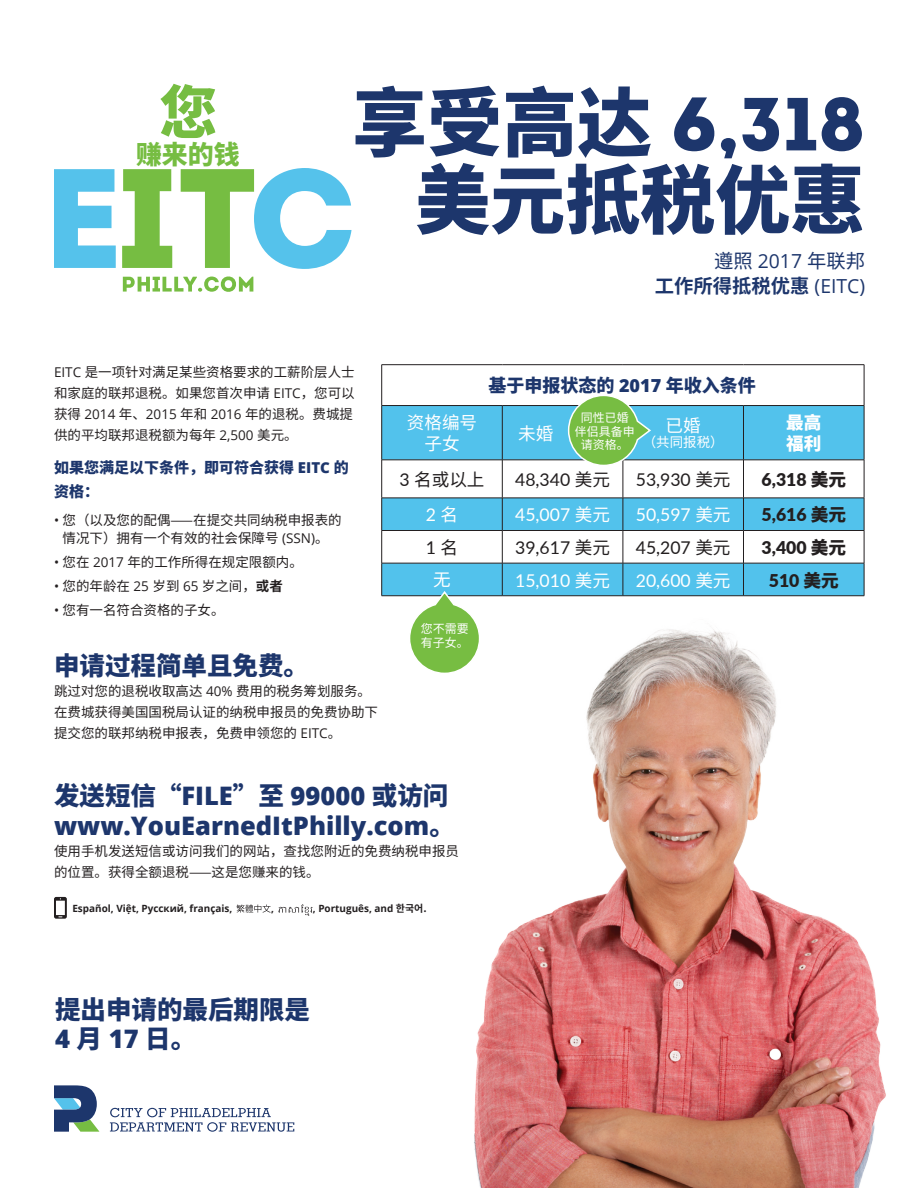
<style>
.page{position:relative;width:918px;height:1188px;background:#fff}
.page>*{position:absolute;margin:0;border:0;box-sizing:border-box;transform-origin:0 0}
.t1{font:900 75px/77.4px "Noto Sans CJ Ksc";color:#1d366c;text-align:right}
.t2{font:900 57.9px "Noto Sans CJ Ksc";color:#76bd42}
.t3{font:900 25.95px "Noto Sans CJ Ksc";color:#76bd42}
.t4{font:800 25.5px/30px "Open Sans";color:#1d366c}
.t5{font:900 25.5px/29.1px "Noto Sans CJ Ksc";color:#1d366c}
.t6{font:19.35px/24.8px "Open Sans";color:#1d366c;text-align:right}
.t7{font:900 18px "Noto Sans CJ Ksc";color:#1d366c}
.t8{font:17.55px "Lato";color:#231f20}
.t9{font:17.55px "Lato";color:#fff}
.t10{font:900 17.55px "Lato";color:#231f20}
.t11{font:17.55px "Noto Sans CJ Ksc";color:#fff}
.t12{font:17.55px "Noto Sans CJ Ksc";color:#231f20}
.t13{font:900 17.55px/21.1px "Noto Sans CJ Ksc";color:#fff}
.t14{font:900 15px/24px "Noto Sans CJ Ksc";color:#1d366c}
.t15{font:13.5px/21px "Noto Sans CJ Ksc";color:#231f20}
.t16{font:13.5px "Noto Sans CJ Ksc";color:#fff}
.t17{font:12px/13.5px "Noto Sans CJ Ksc";color:#fff}
.t18{font:700 9.9px "Open Sans";color:#231f20}
.s1{font-family:"Intro"}
.s2{font-family:"Noto Sans CJ Ksc"}
.s3{font-family:"Noto Sans CJ Ksc";font-weight:700}
.s4{font-family:"Open Sans"}
.s5{font-family:"Open Sans";font-weight:800}
.s6{font-weight:700}
.s7{font-family:"Lato"}
.s8{font-family:"Noto Sans CJ Ksc";font-weight:900}
.s9{font-family:"Noto Sans CJ Kkr"}
</style>
<div class="page">
<img style="left:474px;top:629px;width:412px;height:559px">
<svg style="left:110px;top:1108px;width:184px;height:24px"></svg>
<svg style="left:54px;top:1085px;width:45px;height:47px"></svg>
<div style="left:382px;top:406px;width:482px;height:189px;background:#52c2ec"></div>
<svg style="left:382px;top:461px;width:482px;height:102px"></svg>
<hr style="left:381px;top:406px;width:1px;height:54px;background:#231f20">
<hr style="left:502px;top:406px;width:1px;height:54px;background:#231f20">
<hr style="left:743px;top:406px;width:1px;height:54px;background:#231f20">
<hr style="left:864px;top:406px;width:1px;height:54px;background:#231f20">
<hr style="left:382px;top:460px;width:120px;height:1px;background:#231f20">
<hr style="left:381px;top:460px;width:1px;height:38px;background:#231f20">
<hr style="left:502px;top:460px;width:121px;height:1px;background:#231f20">
<hr style="left:502px;top:460px;width:1px;height:38px;background:#231f20">
<hr style="left:623px;top:460px;width:120px;height:1px;background:#231f20">
<hr style="left:623px;top:460px;width:1px;height:38px;background:#231f20">
<hr style="left:743px;top:460px;width:121px;height:1px;background:#231f20">
<hr style="left:743px;top:460px;width:1px;height:38px;background:#231f20">
<hr style="left:864px;top:460px;width:1px;height:38px;background:#231f20">
<hr style="left:382px;top:498px;width:120px;height:1px;background:#231f20">
<hr style="left:381px;top:498px;width:1px;height:32px;background:#231f20">
<hr style="left:502px;top:498px;width:121px;height:1px;background:#231f20">
<hr style="left:502px;top:498px;width:1px;height:32px;background:#231f20">
<hr style="left:623px;top:498px;width:120px;height:1px;background:#231f20">
<hr style="left:623px;top:498px;width:1px;height:32px;background:#231f20">
<hr style="left:743px;top:498px;width:121px;height:1px;background:#231f20">
<hr style="left:743px;top:498px;width:1px;height:32px;background:#231f20">
<hr style="left:864px;top:498px;width:1px;height:32px;background:#231f20">
<hr style="left:382px;top:530px;width:120px;height:1px;background:#231f20">
<hr style="left:381px;top:531px;width:1px;height:32px;background:#231f20">
<hr style="left:502px;top:530px;width:121px;height:1px;background:#231f20">
<hr style="left:502px;top:531px;width:1px;height:32px;background:#231f20">
<hr style="left:623px;top:530px;width:120px;height:1px;background:#231f20">
<hr style="left:623px;top:531px;width:1px;height:32px;background:#231f20">
<hr style="left:743px;top:530px;width:121px;height:1px;background:#231f20">
<hr style="left:743px;top:531px;width:1px;height:32px;background:#231f20">
<hr style="left:864px;top:531px;width:1px;height:32px;background:#231f20">
<hr style="left:382px;top:563px;width:120px;height:1px;background:#231f20">
<hr style="left:381px;top:563px;width:1px;height:33px;background:#231f20">
<hr style="left:502px;top:563px;width:121px;height:1px;background:#231f20">
<hr style="left:502px;top:563px;width:1px;height:33px;background:#231f20">
<hr style="left:623px;top:563px;width:120px;height:1px;background:#231f20">
<hr style="left:623px;top:563px;width:1px;height:33px;background:#231f20">
<hr style="left:743px;top:563px;width:121px;height:1px;background:#231f20">
<hr style="left:743px;top:563px;width:1px;height:33px;background:#231f20">
<hr style="left:864px;top:563px;width:1px;height:33px;background:#231f20">
<hr style="left:382px;top:595px;width:120px;height:1px;background:#231f20">
<hr style="left:502px;top:595px;width:121px;height:1px;background:#231f20">
<hr style="left:623px;top:595px;width:120px;height:1px;background:#231f20">
<hr style="left:743px;top:595px;width:121px;height:1px;background:#231f20">
<hr style="left:382px;top:364px;width:120px;height:1px;background:#231f20">
<hr style="left:381px;top:365px;width:1px;height:40px;background:#231f20">
<hr style="left:502px;top:364px;width:121px;height:1px;background:#231f20">
<hr style="left:623px;top:364px;width:120px;height:1px;background:#231f20">
<hr style="left:743px;top:364px;width:121px;height:1px;background:#231f20">
<hr style="left:864px;top:365px;width:1px;height:40px;background:#231f20">
<hr style="left:382px;top:405px;width:120px;height:1px;background:#231f20">
<hr style="left:502px;top:405px;width:121px;height:1px;background:#231f20">
<hr style="left:623px;top:405px;width:120px;height:1px;background:#231f20">
<hr style="left:743px;top:405px;width:121px;height:1px;background:#231f20">
<svg style="left:567px;top:396px;width:85px;height:71px"></svg>
<svg style="left:408px;top:590px;width:73px;height:85px"></svg>
<svg style="left:54px;top:169px;width:62px;height:99px"></svg>
<svg style="left:122px;top:168px;width:230px;height:124px"></svg>
<svg style="left:54px;top:897px;width:13px;height:22px"></svg>
<svg style="left:237px;top:905px;width:34px;height:8px"></svg>
<svg style="left:278px;top:904px;width:35px;height:12px"></svg>
<p class="t2" style="left:159px;top:80px;width:59px">您</p>
<p class="t3" style="left:136px;top:140px;width:105px">赚来的钱</p>
<p class="t1" style="left:352px;top:86px;width:514px">享受高达 <span class="s1">6,318</span>美元抵税优惠</p>
<p class="t6" style="left:655px;top:248px;width:212px"><span class="s2">遵照</span> 2017 <span class="s2">年联邦<br></span><span class="s3">工作所得抵税优惠</span> (EITC)</p>
<p class="t15" style="left:54px;top:362px;width:302px;text-align:justify"><span class="s4">EITC</span> 是一项针对满足某些资格要求的工薪阶层人士和家庭的联邦退税。如果您首次申请 <span class="s4">EITC</span>，您可以获得 <span class="s4">2014</span> 年、<span class="s4">2015</span> 年和 <span class="s4">2016</span> 年的退税。费城提供的平均联邦退税额为每年 <span class="s4">2,500</span> 美元。</p>
<p class="t14" style="left:54px;top:456px;width:296px">如果您满足以下条件，即可符合获得 <span class="s5">EITC</span> 的资格：</p>
<p class="t15" style="left:54px;top:511px;width:289px;line-height:18px;text-align:center"><span class="s4">•</span> 您（以及您的配偶——在提交共同纳税申报表的情况下）拥有一个有效的社会保障号 <span class="s4">(SSN)</span>。</p>
<p class="t15" style="left:54px;top:552px;width:250px"><span class="s4">•</span> 您在 <span class="s4">2017</span> 年的工作所得在规定限额内。</p>
<p class="t15" style="left:54px;top:576px;width:230px"><span class="s4">•</span> 您的年龄在 <span class="s4">25</span> 岁到 <span class="s4">65</span> 岁之间，<span class="s6">或者</span></p>
<p class="t15" style="left:54px;top:600px;width:172px"><span class="s4">•</span> 您有一名符合资格的子女。</p>
<p class="t5" style="left:54px;top:651px;width:256px">申请过程简单且免费。</p>
<p class="t15" style="left:54px;top:680px;width:325px">跳过对您的退税收取高达 <span class="s4">40%</span> 费用的税务筹划服务。在费城获得美国国税局认证的纳税申报员的免费协助下提交您的联邦纳税申报表，免费申领您的 <span class="s4">EITC</span>。</p>
<p class="t11" style="left:407px;top:413px;width:72px">资格编号</p>
<p class="t11" style="left:424px;top:434px;width:37px">子女</p>
<p class="t7" style="left:488px;top:375px;width:269px">基于申报状态的 <span class="s5">2017</span> 年收入条件</p>
<p class="t17" style="left:575px;top:411px;width:61px;text-align:center">同性已婚伴侣具备申请资格。</p>
<p class="t11" style="left:518px;top:423px;width:37px">未婚</p>
<p class="t11" style="left:666px;top:416px;width:37px">已婚</p>
<p class="t16" style="left:643px;top:435px;width:82px">（共同报税）</p>
<p class="t13" style="left:786px;top:413px;width:37px">最高福利</p>
<p class="t12" style="left:399px;top:470px;width:87px"><span class="s7">3</span> 名或以上</p>
<p class="t8" style="left:515px;top:467px;width:96px">48,340 <span class="s2">美元</span></p>
<p class="t8" style="left:636px;top:467px;width:96px">53,930 <span class="s2">美元</span></p>
<p class="t10" style="left:762px;top:466px;width:86px">6,318 <span class="s2">美元</span></p>
<p class="t9" style="left:426px;top:502px;width:34px">2 <span class="s2">名</span></p>
<p class="t9" style="left:515px;top:502px;width:96px">45,007 <span class="s2">美元</span></p>
<p class="t9" style="left:636px;top:502px;width:96px">50,597 <span class="s2">美元</span></p>
<p class="t10" style="left:762px;top:502px;width:86px">5,616 <span class="s2">美元</span></p>
<p class="t8" style="left:426px;top:535px;width:34px">1 <span class="s2">名</span></p>
<p class="t8" style="left:515px;top:535px;width:96px">39,617 <span class="s2">美元</span></p>
<p class="t8" style="left:636px;top:535px;width:96px">45,207 <span class="s2">美元</span></p>
<p class="t10" style="left:762px;top:534px;width:86px">3,400 <span class="s2">美元</span></p>
<p class="t11" style="left:433px;top:570px;width:19px">无</p>
<p class="t9" style="left:515px;top:568px;width:96px">15,010 <span class="s2">美元</span></p>
<p class="t9" style="left:636px;top:568px;width:96px">20,600 <span class="s2">美元</span></p>
<p class="t10" style="left:769px;top:567px;width:71px">510 <span class="s2">美元</span></p>
<p class="t17" style="left:421px;top:623px;width:49px">您不需要有子女。</p>
<p class="t4" style="left:54px;top:780px;width:402px"><span class="s8">发送短信“</span>FILE<span class="s8">”至</span> 99000 <span class="s8">或访问</span>www.YouEarnedItPhilly.com<span class="s8">。</span></p>
<p class="t15" style="left:54px;top:841px;width:406px">使用手机发送短信或访问我们的网站，查找您附近的免费纳税申报员的位置。获得全额退税——这是您赚来的钱。</p>
<p class="t18" style="left:72px;top:902px;width:162px">Español, Việt, Русский, français,</p>
<p class="t18" style="left:271px;top:902px;width:4px">,</p>
<p class="t18" style="left:313px;top:902px;width:115px">, Português, and <span class="s9">한국어.</span></p>
<p class="t5" style="left:55px;top:996px;width:256px">提出申请的最后期限是<br><span class="s5">4</span> 月 <span class="s5">17</span> 日。</p>
</div>
